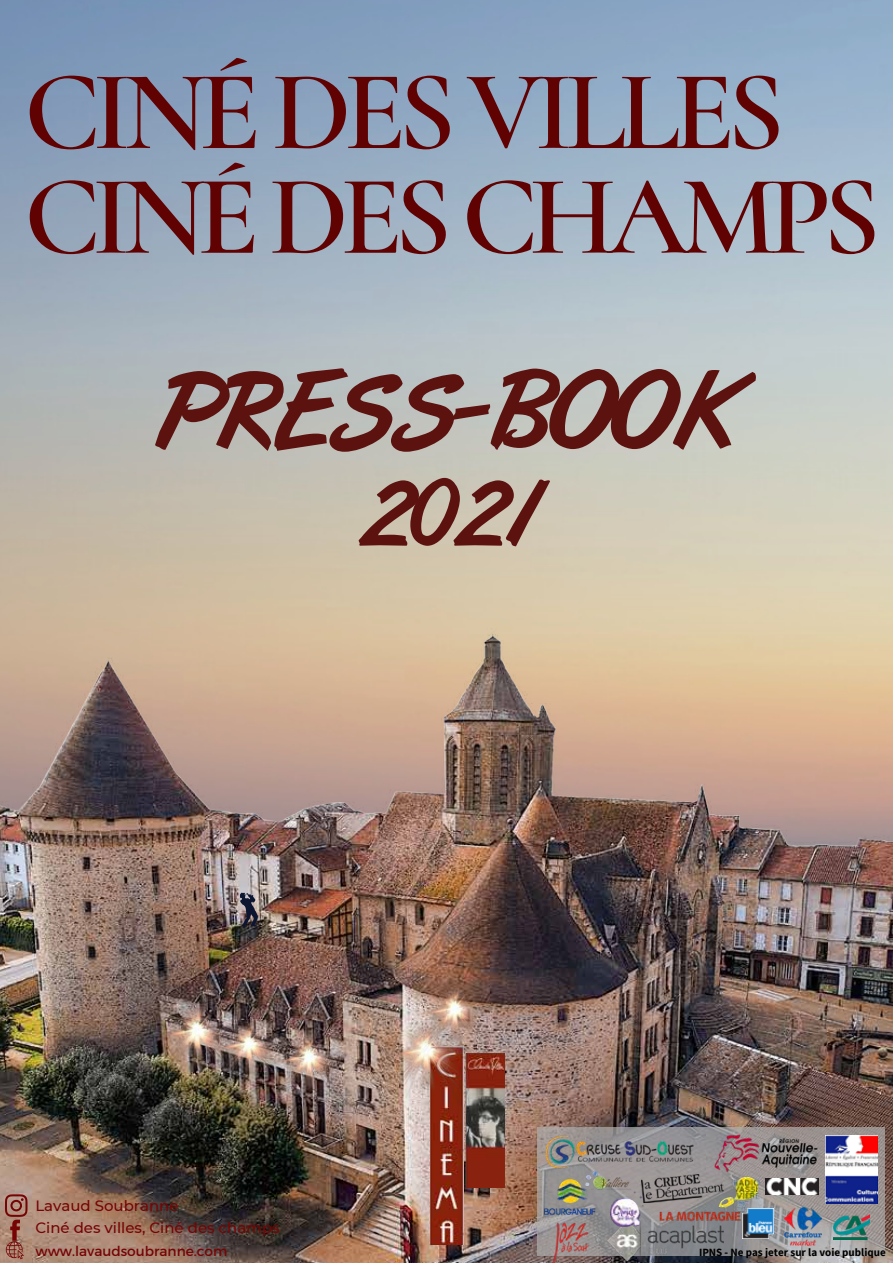
<style>
.page{position:relative;width:893px;height:1263px;background:#fff}
.page>*{position:absolute;margin:0;border:0;box-sizing:border-box;transform-origin:0 0}
.t1{font:600 113.85px/104.7px "Cormorant SC";letter-spacing:-.07em;color:#600202}
.t2{font:108px "Art Brush";color:#5c120f}
.t3{font:93px "Art Brush";color:#5c120f}
.t4{font:500 15px "Montserrat";color:#760404}
.t5{font:13.8px "Montserrat";color:#760404}
.t6{font:700 11.1px "Source Sans Pro";color:#000}
</style>
<div class="page">
<img style="left:0;top:536px;width:893px;height:727px">
<img style="left:430px;top:1128px;width:33px;height:117px">
<img style="left:465px;top:1053px;width:40px;height:134px">
<img style="left:190px;top:973px;width:108px;height:139px">
<img style="left:147px;top:950px;width:90px;height:158px">
<img style="left:376px;top:969px;width:92px;height:159px">
<img style="left:264px;top:985px;width:84px;height:142px">
<img style="left:409px;top:937px;width:84px;height:142px">
<svg style="left:5px;top:1194px;width:23px;height:65px"></svg>
<svg style="left:537px;top:1127px;width:348px;height:129px;background:#9b9797"></svg>
<img style="left:537px;top:1177px;width:66px;height:42px">
<img style="left:544px;top:1134px;width:150px;height:36px">
<img style="left:826px;top:1135px;width:52px;height:69px">
<img style="left:641px;top:1175px;width:77px;height:28px">
<img style="left:709px;top:1130px;width:114px;height:46px">
<img style="left:607px;top:1217px;width:116px;height:46px">
<img style="left:657px;top:1206px;width:86px;height:18px">
<img style="left:743px;top:1208px;width:30px;height:31px">
<img style="left:834px;top:1214px;width:36px;height:25px">
<img style="left:785px;top:1208px;width:36px;height:38px">
<img style="left:583px;top:1167px;width:49px;height:31px">
<img style="left:550px;top:1219px;width:40px;height:44px">
<img style="left:611px;top:1191px;width:38px;height:35px">
<img style="left:766px;top:1179px;width:53px;height:16px">
<svg style="left:240px;top:893px;width:18px;height:34px"></svg>
<img style="left:718px;top:1175px;width:43px;height:39px">
<h1 class="t1" style="left:24px;top:59px;width:858px">CINÉ DES VILLES<br>CINÉ DES CHAMPS</h1>
<h2 class="t2" style="left:154px;top:353px;width:586px">PRESS-BOOK</h2>
<h3 class="t3" style="left:358px;top:463px;width:178px">2021</h3>
<p class="t4" style="left:35px;top:1195px;width:145px">Lavaud Soubranne</p>
<p class="t5" style="left:35px;top:1242px;width:194px">www.lavaudsoubranne.com</p>
<p class="t4" style="left:35px;top:1217px;width:246px">Ciné des villes, Ciné des champs</p>
<p class="t6" style="left:699px;top:1244px;width:188px">IPNS - Ne pas jeter sur la voie publique</p>
</div>
